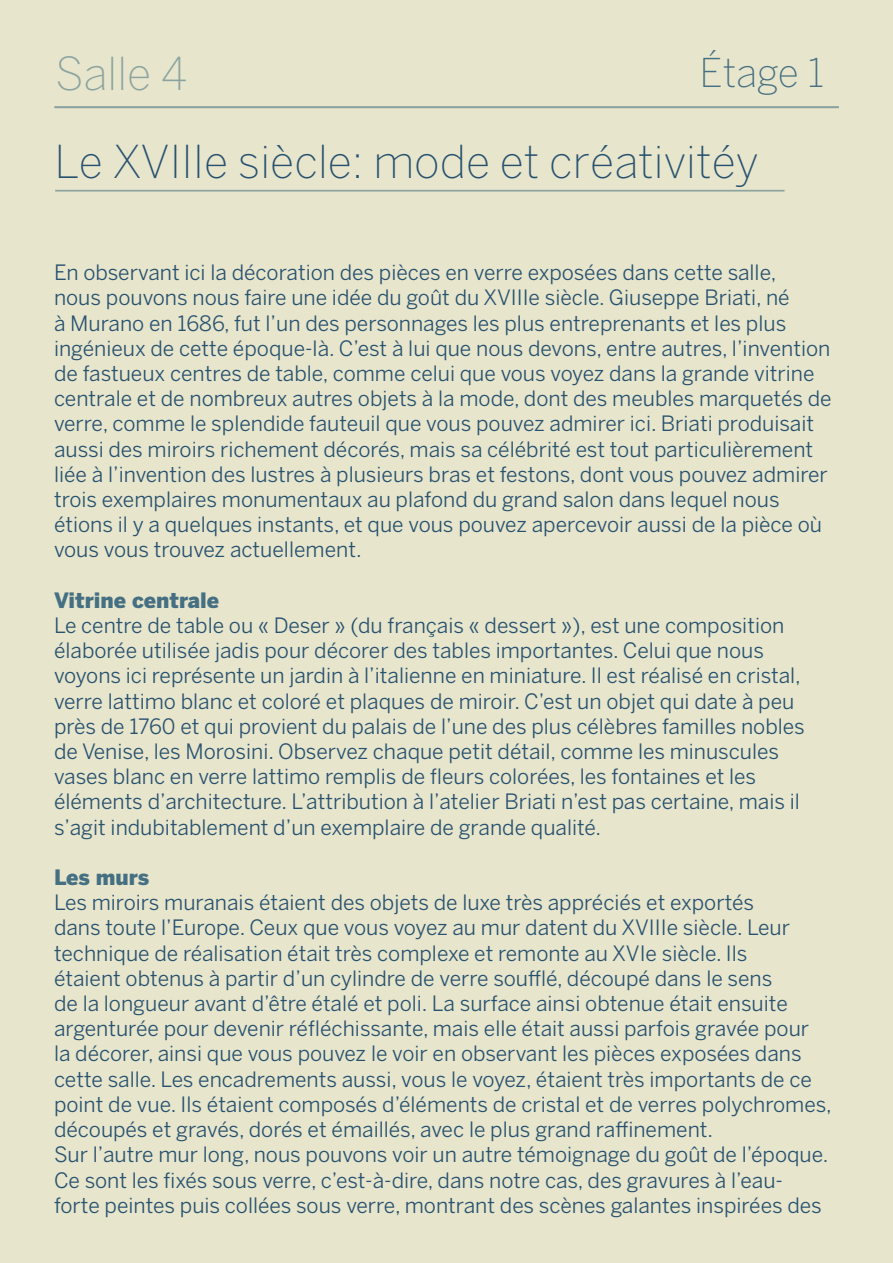
<style>
.page{position:relative;width:893px;height:1263px;background:#e7e5cb}
.page>*{position:absolute;margin:0;border:0;box-sizing:border-box;transform-origin:0 0}
.t1{font:200 45px "Benton Sans";color:#275170}
.t2{font:200 45px "Benton Sans";color:#8aa3a0}
.t3{font:200 39.45px "Benton Sans";letter-spacing:-.005em;color:#456f82}
.t4{font:21px/25.2px "Benton Sans";color:#275170}
.t5{font:900 21px "Benton Sans";color:#456f82}
</style>
<div class="page">
<hr style="left:55px;top:190px;width:729px;height:2px;background:#8aa3a0">
<hr style="left:54px;top:106px;width:785px;height:2px;background:#8aa3a0">
<p class="t2" style="left:55px;top:47px;width:134px">Salle 4</p>
<p class="t3" style="left:699px;top:49px;width:126px">Étage 1</p>
<p class="t1" style="left:55px;top:136px;width:706px">Le XVIIIe siècle: mode et créativitéy</p>
<p class="t4" style="left:54px;top:260px;width:779px">En observant ici la décoration des pièces en verre exposées dans cette salle,<br>nous pouvons nous faire une idée du goût du XVIIIe siècle. Giuseppe Briati, né<br>à Murano en 1686, fut l’un des personnages les plus entreprenants et les plus ingénieux de cette époque-là. C’est à lui que nous devons, entre autres, l’invention de fastueux centres de table, comme celui que vous voyez dans la grande vitrine centrale et de nombreux autres objets à la mode, dont des meubles marquetés de verre, comme le splendide fauteuil que vous pouvez admirer ici. Briati produisait aussi des miroirs richement décorés, mais sa célébrité est tout particulièrement liée à l’invention des lustres à plusieurs bras et festons, dont vous pouvez admirer trois exemplaires monumentaux au plafond du grand salon dans lequel nous étions il y a quelques instants, et que vous pouvez apercevoir aussi de la pièce où vous vous trouvez actuellement.</p>
<p class="t5" style="left:54px;top:588px;width:167px">Vitrine centrale</p>
<p class="t4" style="left:54px;top:613px;width:752px">Le centre de table ou « Deser » (du français « dessert »), est une composition élaborée utilisée jadis pour décorer des tables importantes. Celui que nous voyons ici représente un jardin à l’italienne en miniature. Il est réalisé en cristal, verre lattimo blanc et coloré et plaques de miroir. C’est un objet qui date à peu près de 1760 et qui provient du palais de l’une des plus célèbres familles nobles de Venise, les Morosini. Observez chaque petit détail, comme les minuscules vases blanc en verre lattimo remplis de fleurs colorées, les fontaines et les éléments d’architecture. L’attribution à l’atelier Briati n’est pas certaine, mais il s’agit indubitablement d’un exemplaire de grande qualité.</p>
<p class="t5" style="left:54px;top:865px;width:97px">Les murs</p>
<p class="t4" style="left:54px;top:890px;width:779px">Les miroirs muranais étaient des objets de luxe très appréciés et exportés<br>dans toute l’Europe. Ceux que vous voyez au mur datent du XVIIIe siècle. Leur technique de réalisation était très complexe et remonte au XVIe siècle. Ils<br>étaient obtenus à partir d’un cylindre de verre soufflé, découpé dans le sens<br>de la longueur avant d’être étalé et poli. La surface ainsi obtenue était ensuite argenturée pour devenir réfléchissante, mais elle était aussi parfois gravée pour<br>la décorer, ainsi que vous pouvez le voir en observant les pièces exposées dans cette salle. Les encadrements aussi, vous le voyez, étaient très importants de ce point de vue. Ils étaient composés d’éléments de cristal et de verres polychromes, découpés et gravés, dorés et émaillés, avec le plus grand raffinement.</p>
<p class="t4" style="left:54px;top:1142px;width:776px">Sur l’autre mur long, nous pouvons voir un autre témoignage du goût de l’époque.<br>Ce sont les fixés sous verre, c’est-à-dire, dans notre cas, des gravures à l’eau&shy;forte peintes puis collées sous verre, montrant des scènes galantes inspirées des</p>
</div>
